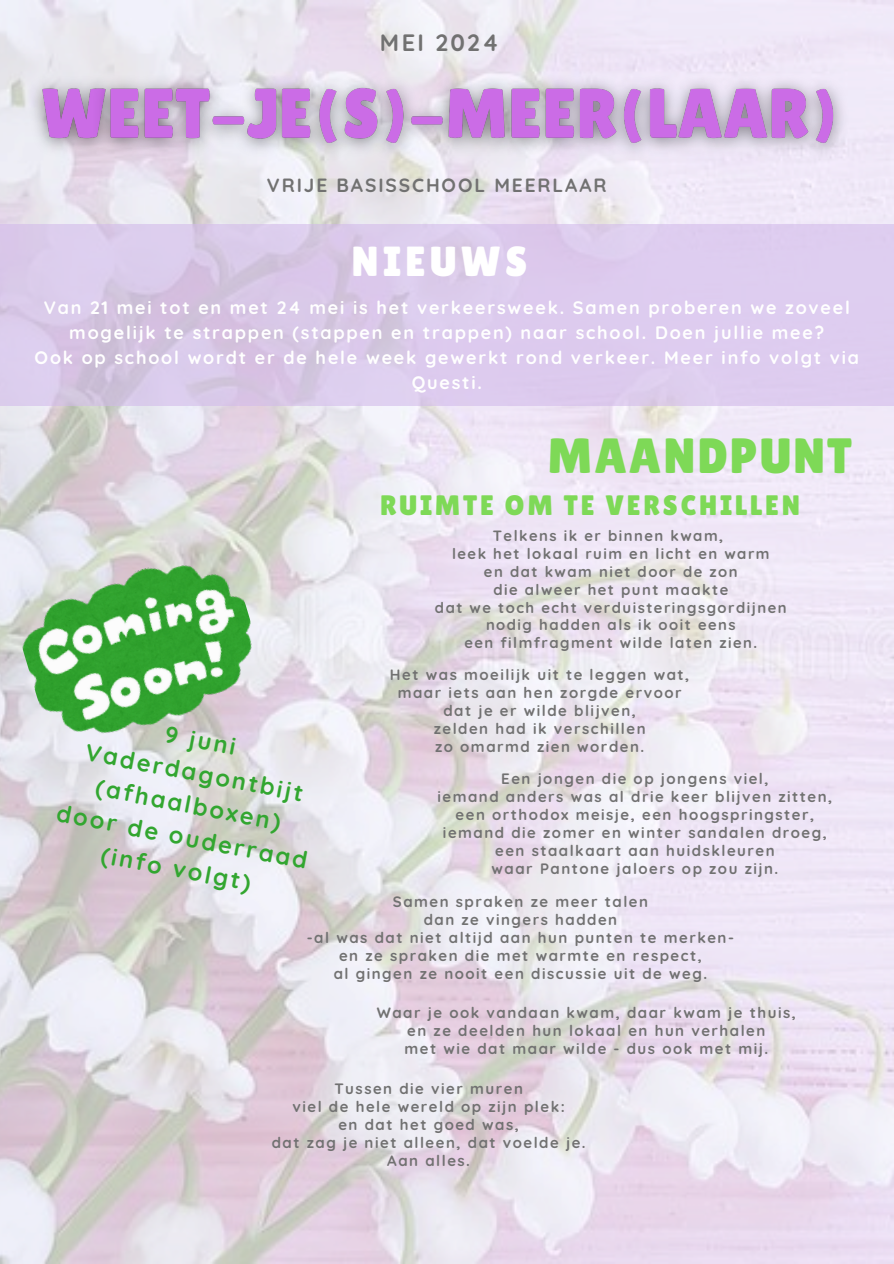
<style>
.page{position:relative;width:894px;height:1264px;background:#fff}
.page>*{position:absolute;margin:0;border:0;box-sizing:border-box;transform-origin:0 0}
.t1{font:49.5px "Lilita One";letter-spacing:.04em;color:#7ed957}
.t2{font:42px "Lilita One";letter-spacing:.1em;color:#fff}
.t3{font:28.05px "Lilita One";letter-spacing:.1em;color:#7ed957}
.t4{font:700 23.55px/32.7px "Quicksand";color:#32a630}
.t5{font:700 23.55px "Quicksand";letter-spacing:.1em;color:#717171}
.t6{font:700 19.05px "Quicksand";letter-spacing:.1em;color:#717171}
.t7{font:700 18px/24.8px "Quicksand";letter-spacing:.1em;color:#fff;text-align:center}
.t8{font:700 15px "Quicksand";letter-spacing:.1em;color:#717171}
.t9{font:700 14.85px "Quicksand";letter-spacing:.1em;color:#717171}
</style>
<div class="page">
<img style="left:0;top:0;width:893px;height:1263px">
<svg style="left:0;top:224px;width:893px;height:181px;background:#dacaea"></svg>
<img style="left:11px;top:544px;width:260px;height:210px">
<img style="left:18px;top:67px;width:840px;height:104px">
<svg style="left:127px;top:817px;width:31px;height:23px"></svg>
<p class="t5" style="left:380px;top:27px;width:120px">MEI 2024</p>
<h3 class="t6" style="left:267px;top:173px;width:341px">VRIJE BASISSCHOOL MEERLAAR</h3>
<p class="t2" style="left:351px;top:238px;width:177px">NIEUWS</p>
<h2 class="t7" style="left:44px;top:295px;width:807px">Van 21 mei tot en met 24 mei is het verkeersweek. Samen proberen we zoveel mogelijk te strappen (stappen en trappen) naar school. Doen jullie mee?</h2>
<h4 class="t7" style="left:35px;top:345px;width:825px">Ook op school wordt er de hele week gewerkt rond verkeer. Meer info volgt via<br>Questi.</h4>
<p class="t1" style="left:547px;top:427px;width:306px">MAANDPUNT</p>
<p class="t3" style="left:380px;top:489px;width:421px">RUIMTE OM TE VERSCHILLEN</p>
<p class="t9" style="left:492px;top:526px;width:232px">Telkens ik er binnen kwam,</p>
<p class="t9" style="left:452px;top:544px;width:319px">leek het lokaal ruim en licht en warm</p>
<p class="t9" style="left:484px;top:562px;width:255px">en dat kwam niet door de zon</p>
<p class="t9" style="left:493px;top:580px;width:236px">die alweer het punt maakte</p>
<p class="t9" style="left:435px;top:597px;width:353px">dat we toch echt verduisteringsgordijnen</p>
<p class="t9" style="left:486px;top:615px;width:251px">nodig hadden als ik ooit eens</p>
<p class="t9" style="left:464px;top:633px;width:294px">een filmfragment wilde laten zien.</p>
<p class="t8" style="left:390px;top:665px;width:301px">Het was moeilijk uit te leggen wat,</p>
<p class="t8" style="left:397px;top:683px;width:285px">maar iets aan hen zorgde ervoor</p>
<p class="t8" style="left:443px;top:701px;width:194px">dat je er wilde blijven,</p>
<p class="t8" style="left:433px;top:719px;width:213px">zelden had ik verschillen</p>
<p class="t8" style="left:435px;top:737px;width:210px">zo omarmd zien worden.</p>
<p class="t4" style="left:169px;top:717px;width:73px;rotate:11deg">9 juni</p>
<p class="t4" style="left:99px;top:770px;width:189px;rotate:11deg">(afhaalboxen)</p>
<p class="t4" style="left:89px;top:735px;width:223px;rotate:11deg">Vaderdagontbijt</p>
<p class="t8" style="left:501px;top:769px;width:269px">Een jongen die op jongens viel,</p>
<p class="t8" style="left:437px;top:787px;width:396px">iemand anders was al drie keer blijven zitten,</p>
<p class="t8" style="left:455px;top:805px;width:360px">een orthodox meisje, een hoogspringster,</p>
<p class="t8" style="left:443px;top:823px;width:385px">iemand die zomer en winter sandalen droeg,</p>
<p class="t8" style="left:495px;top:841px;width:281px">een staalkaart aan huidskleuren</p>
<p class="t8" style="left:491px;top:859px;width:288px">waar Pantone jaloers op zou zijn.</p>
<p class="t4" style="left:60px;top:796px;width:62px;rotate:11deg">door</p>
<p class="t4" style="left:104px;top:837px;width:63px;rotate:11deg">(info</p>
<p class="t4" style="left:183px;top:819px;width:132px;text-indent:-10px;rotate:11deg">ouderraad volgt)</p>
<p class="t8" style="left:393px;top:891px;width:256px">Samen spraken ze meer talen</p>
<p class="t8" style="left:423px;top:909px;width:195px">dan ze vingers hadden</p>
<p class="t8" style="left:307px;top:927px;width:428px">-al was dat niet altijd aan hun punten te merken-</p>
<p class="t8" style="left:339px;top:945px;width:364px">en ze spraken die met warmte en respect,</p>
<p class="t8" style="left:333px;top:963px;width:375px">al gingen ze nooit een discussie uit de weg.</p>
<p class="t8" style="left:376px;top:1003px;width:420px">Waar je ook vandaan kwam, daar kwam je thuis,</p>
<p class="t8" style="left:407px;top:1021px;width:359px">en ze deelden hun lokaal en hun verhalen</p>
<p class="t8" style="left:404px;top:1039px;width:365px">met wie dat maar wilde - dus ook met mij.</p>
<h6 class="t8" style="left:334px;top:1078px;width:190px">Tussen die vier muren</h6>
<p class="t8" style="left:292px;top:1096px;width:274px">viel de hele wereld op zijn plek:</p>
<p class="t8" style="left:338px;top:1114px;width:182px">en dat het goed was,</p>
<p class="t8" style="left:272px;top:1132px;width:315px">dat zag je niet alleen, dat voelde je.</p>
<p class="t8" style="left:387px;top:1150px;width:84px">Aan alles.</p>
</div>
